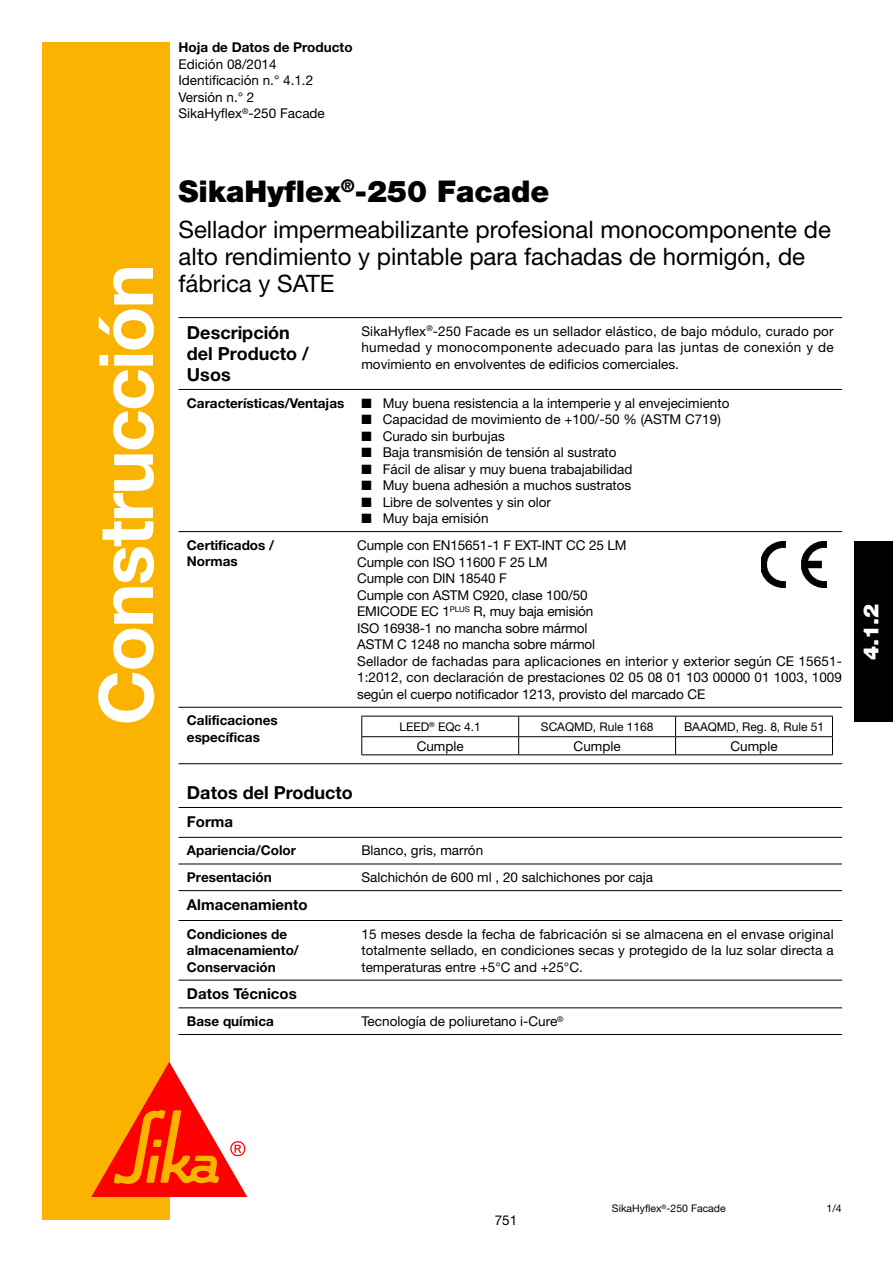
<style>
.page{position:relative;width:893px;height:1263px;background:#fff}
.page>*{position:absolute;margin:0;border:0;box-sizing:border-box;transform-origin:0 0}
.t1{font:700 75px "Helvetica Neue LT Std";letter-spacing:-.025em;color:#fff}
.t2{font:900 30px "Helvetica Neue LT Std";color:#000}
.t3{font:24px/27px "Helvetica Neue LT Std";color:#000}
.t4{font:900 21px "Helvetica Neue LT Std";color:#fff}
.t5{font:700 18px/21px "Helvetica Neue LT Std";color:#000}
.t6{font:700 15px "Helvetica Neue LT Std";color:#000}
.t7{font:13.5px/16.5px "Helvetica Neue LT Std";color:#000;text-align:justify}
.t8{font:700 13.5px/16.5px "Helvetica Neue LT Std";color:#000}
.t9{font:12px "Helvetica Neue LT Std";letter-spacing:-.005em;color:#000}
.t10{font:10.5px "Helvetica Neue LT Std";color:#000}
</style>
<div class="page">
<div style="left:854px;top:542px;width:38px;height:180px;background:#000"></div>
<div style="left:42px;top:43px;width:128px;height:1177px;background:#fab400"></div>
<svg style="left:91px;top:1062px;width:156px;height:135px"></svg>
<hr style="left:178px;top:317px;width:664px;height:1px;background:#000">
<hr style="left:178px;top:389px;width:664px;height:1px;background:#000">
<hr style="left:178px;top:531px;width:664px;height:1px;background:#000">
<hr style="left:178px;top:707px;width:664px;height:1px;background:#000">
<hr style="left:178px;top:763px;width:664px;height:1px;background:#000">
<hr style="left:178px;top:807px;width:664px;height:1px;background:#000">
<hr style="left:178px;top:837px;width:664px;height:1px;background:#000">
<hr style="left:178px;top:864px;width:664px;height:1px;background:#000">
<hr style="left:178px;top:890px;width:664px;height:1px;background:#000">
<hr style="left:178px;top:920px;width:664px;height:1px;background:#000">
<hr style="left:178px;top:980px;width:664px;height:1px;background:#000">
<hr style="left:178px;top:1007px;width:664px;height:1px;background:#000">
<hr style="left:178px;top:1034px;width:664px;height:1px;background:#000">
<img style="left:761px;top:541px;width:66px;height:47px">
<hr style="left:361px;top:716px;width:157px;height:1px;background:#000">
<hr style="left:518px;top:716px;width:157px;height:1px;background:#000">
<hr style="left:675px;top:716px;width:157px;height:1px;background:#000">
<hr style="left:361px;top:736px;width:157px;height:1px;background:#000">
<svg style="left:361px;top:717px;width:1px;height:37px"></svg>
<hr style="left:518px;top:736px;width:157px;height:1px;background:#000">
<svg style="left:518px;top:717px;width:1px;height:37px"></svg>
<hr style="left:675px;top:736px;width:157px;height:1px;background:#000">
<svg style="left:675px;top:717px;width:1px;height:37px"></svg>
<svg style="left:832px;top:717px;width:1px;height:37px"></svg>
<hr style="left:361px;top:754px;width:471px;height:1px;background:#000">
<h1 class="t1" style="left:99px;top:725px;width:463px;rotate:-90deg">Construcción</h1>
<p class="t8" style="left:178px;top:40px;width:176px">Hoja de Datos de Producto</p>
<p class="t7" style="left:178px;top:57px;width:148px;text-align:left">Edición 08/2014<br>Identificación n.° 4.1.2<br>Versión n.° 2<br>SikaHyflex<sup>®</sup>-250 Facade</p>
<h2 class="t2" style="left:178px;top:181px;width:372px">SikaHyflex<sup>®</sup>-250 Facade</h2>
<h3 class="t3" style="left:178px;top:218px;width:654px">Sellador impermeabilizante profesional monocomponente de alto rendimiento y pintable para fachadas de hormigón, de fábrica y SATE</h3>
<h3 class="t5" style="left:187px;top:324px;width:123px">Descripción del Producto /<br>Usos</h3>
<p class="t7" style="left:361px;top:324px;width:473px">SikaHyflex<sup>®</sup>-250 Facade es un sellador elástico, de bajo módulo, curado por humedad y monocomponente adecuado para las juntas de conexión y de movimiento en envolventes de edificios comerciales.</p>
<p class="t8" style="left:187px;top:396px;width:159px">Características/Ventajas</p>
<p class="t7" style="left:361px;top:396px;width:369px">■ Muy buena resistencia a la intemperie y al envejecimiento</p>
<p class="t7" style="left:361px;top:412px;width:361px">■ Capacidad de movimiento de +100/-50 % (ASTM C719)</p>
<p class="t7" style="left:361px;top:429px;width:145px">■ Curado sin burbujas</p>
<p class="t7" style="left:361px;top:445px;width:257px">■ Baja transmisión de tensión al sustrato</p>
<p class="t7" style="left:361px;top:462px;width:272px">■ Fácil de alisar y muy buena trabajabilidad</p>
<p class="t7" style="left:361px;top:478px;width:271px">■ Muy buena adhesión a muchos sustratos</p>
<p class="t7" style="left:361px;top:495px;width:191px">■ Libre de solventes y sin olor</p>
<p class="t7" style="left:361px;top:511px;width:129px">■ Muy baja emisión</p>
<p class="t8" style="left:187px;top:538px;width:89px">Certificados /<br>Normas</p>
<p class="t7" style="left:357px;top:538px;width:486px;text-align:left">Cumple con EN15651-1 F EXT-INT CC 25 LM<br>Cumple con ISO 11600 F 25 LM<br>Cumple con DIN 18540 F<br>Cumple con ASTM C920, clase 100/50<br>EMICODE EC 1<sup>PLUS</sup> R, muy baja emisión<br>ISO 16938-1 no mancha sobre mármol<br>ASTM C 1248 no mancha sobre mármol<br>Sellador de fachadas para aplicaciones en interior y exterior según CE 15651- 1:2012, con declaración de prestaciones 02 05 08 01 103 00000 01 1003, 1009 según el cuerpo notificador 1213, provisto del marcado CE</p>
<p class="t8" style="left:187px;top:714px;width:92px">Calificaciones específicas</p>
<p class="t9" style="left:399px;top:722px;width:83px">LEED<sup>®</sup> EQc 4.1</p>
<p class="t9" style="left:541px;top:722px;width:114px">SCAQMD, Rule 1168</p>
<p class="t9" style="left:684px;top:722px;width:141px">BAAQMD, Reg. 8, Rule 51</p>
<p class="t7" style="left:416px;top:739px;width:49px">Cumple</p>
<p class="t7" style="left:573px;top:739px;width:49px">Cumple</p>
<p class="t7" style="left:730px;top:739px;width:49px">Cumple</p>
<h3 class="t5" style="left:187px;top:784px;width:167px">Datos del Producto</h3>
<p class="t6" style="left:187px;top:816px;width:48px">Forma</p>
<p class="t8" style="left:187px;top:844px;width:110px">Apariencia/Color</p>
<p class="t7" style="left:361px;top:844px;width:123px">Blanco, gris, marrón</p>
<p class="t8" style="left:187px;top:870px;width:86px">Presentación</p>
<p class="t7" style="left:361px;top:870px;width:293px">Salchichón de 600 ml , 20 salchichones por caja</p>
<p class="t6" style="left:187px;top:899px;width:122px">Almacenamiento</p>
<p class="t8" style="left:187px;top:927px;width:113px">Condiciones de almacenamiento/<br>Conservación</p>
<p class="t7" style="left:361px;top:927px;width:474px">15 meses desde la fecha de fabricación si se almacena en el envase original totalmente sellado, en condiciones secas y protegido de la luz solar directa a temperaturas entre +5°C and +25°C.</p>
<p class="t6" style="left:187px;top:989px;width:111px">Datos Técnicos</p>
<p class="t8" style="left:187px;top:1014px;width:88px">Base química</p>
<p class="t7" style="left:361px;top:1014px;width:204px">Tecnología de poliuretano i-Cure<sup>®</sup></p>
<h3 class="t4" style="left:863px;top:660px;width:58px;rotate:-90deg">4.1.2</h3>
<p class="t7" style="left:495px;top:1213px;width:24px">751</p>
<p class="t10" style="left:612px;top:1205px;width:115px">SikaHyflex<sup>®</sup>-250 Facade</p>
<p class="t10" style="left:826px;top:1205px;width:17px">1/4</p>
</div>
